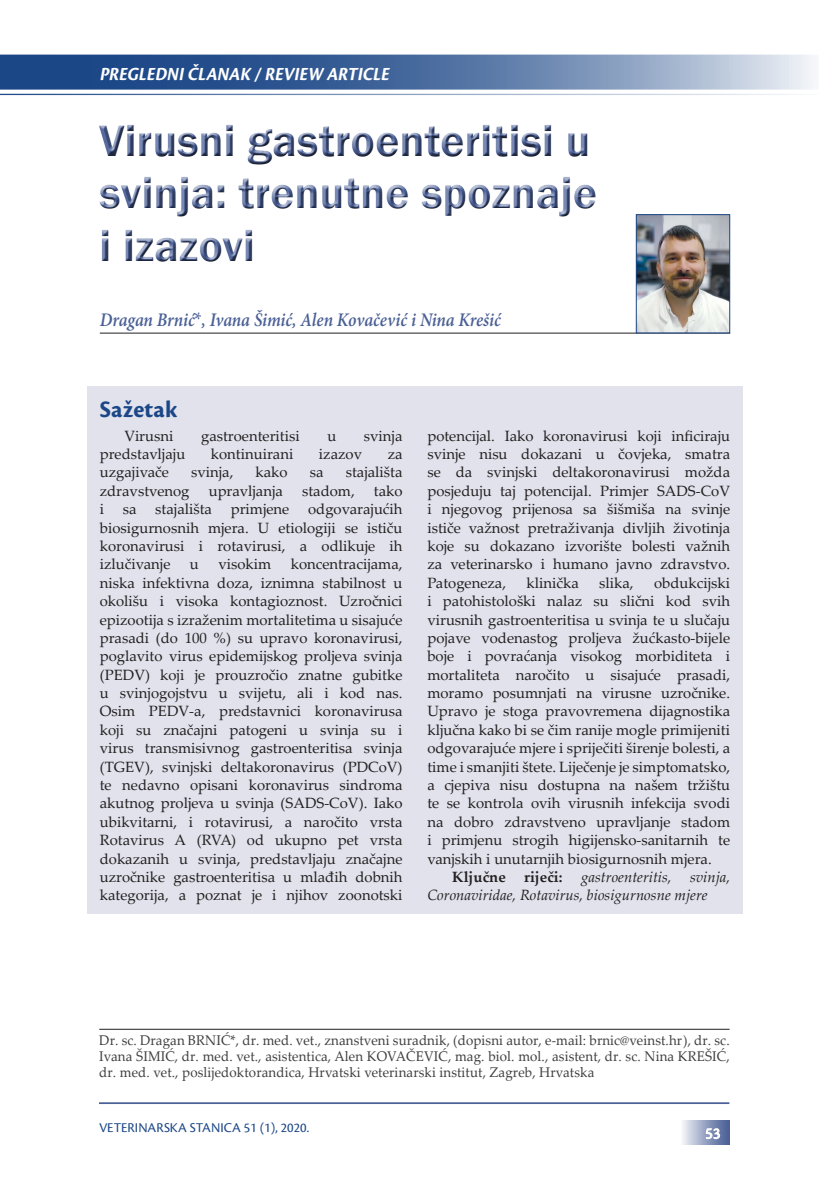
<style>
.page{position:relative;width:819px;height:1191px;background:#fff}
.page>*{position:absolute;margin:0;border:0;box-sizing:border-box;transform-origin:0 0}
.t1{font:600 45.5px/52.5px "Franklin Gothic";color:#4b6096}
.PODNASLOV{font:700 24.5px "Cronos Pro";letter-spacing:.01em;color:#1c4787}
.autor{font:italic 600 19.25px "Minion Pro";letter-spacing:-.005em;color:#4b6096;scale:.9 1}
.heder_lijevi{font:italic 700 19.25px "Cronos Pro";color:#fff;scale:.9 1}
.t2{font:15.75px "Cronos Pro";color:#fff}
.sazetak{font:14.88px/18.4px "Palatino Linotype";color:#231f20;text-align:justify}
.sazetak-2{font:italic 14.88px/18.4px "Palatino Linotype";color:#231f20}
.autori{font:14px/15.8px "Palatino Linotype";letter-spacing:.01em;color:#3e3e3f;text-align:justify;scale:.95 1}
.t3{font:14px "Cronos Pro";color:#1c4787}
.s1{font-family:"Palatino Linotype";font-weight:400;font-style:normal}
.s2{font-weight:700;font-style:normal}
</style>
<div class="page">
<hr style="left:99px;top:1102px;width:630px;height:2px;background:#4b6096">
<svg style="left:0;top:55px;width:815px;height:35px;background:#5d7ba9"></svg>
<hr style="left:0;top:94px;width:819px;height:1px;background:#1c4787">
<div style="left:680px;top:1120px;width:49px;height:25px;background:linear-gradient(to right,#f7f7fa,#435991)"></div>
<svg style="left:705px;top:1127px;width:15px;height:12px"></svg>
<svg style="left:101px;top:125px;width:495px;height:137px"></svg>
<hr style="left:100px;top:333px;width:630px;height:1px;background:#231f20">
<img style="left:637px;top:216px;width:91px;height:115px">
<div style="left:635px;top:214px;width:95px;height:119px;border:1px solid #1c4787"></div>
<hr style="left:99px;top:1029px;width:630px;height:1px;background:#231f20">
<div style="left:87px;top:386px;width:655px;height:527px;background:#e1e2ec"></div>
<p class="heder_lijevi" style="left:99px;top:63px;width:328px">PREGLEDNIČLANAK /REVIEW ARTICLE</p>
<h1 class="t1" style="left:99px;top:115px;width:499px">Virusni gastroenteritisi u svinja: trenutne spoznaje i izazovi</h1>
<p class="autor" style="left:100px;top:306px;width:447px">Dragan Brnić<span class="s1">*</span>, Ivana Šimić, Alen Kovačević i Nina Krešić</p>
<p class="PODNASLOV" style="left:100px;top:396px;width:79px">Sažetak</p>
<p class="sazetak" style="left:125px;top:426px;width:50px">Virusni</p>
<p class="sazetak" style="left:201px;top:426px;width:100px">gastroenteritisi</p>
<p class="sazetak" style="left:327px;top:426px;width:10px">u</p>
<p class="sazetak" style="left:364px;top:426px;width:40px">svinja</p>
<p class="sazetak" style="left:100px;top:444px;width:87px">predstavljaju</p>
<p class="sazetak" style="left:211px;top:444px;width:84px">kontinuirani</p>
<p class="sazetak" style="left:319px;top:444px;width:45px">izazov</p>
<p class="sazetak" style="left:387px;top:444px;width:16px">za</p>
<p class="sazetak" style="left:100px;top:462px;width:71px">uzgajivače</p>
<p class="sazetak" style="left:191px;top:462px;width:44px">svinja,</p>
<p class="sazetak" style="left:255px;top:462px;width:34px">kako</p>
<p class="sazetak" style="left:310px;top:462px;width:15px">sa</p>
<p class="sazetak" style="left:346px;top:462px;width:58px">stajališta</p>
<p class="sazetak" style="left:100px;top:481px;width:91px">zdravstvenog</p>
<p class="sazetak" style="left:209px;top:481px;width:76px">upravljanja</p>
<p class="sazetak" style="left:302px;top:481px;width:54px">stadom,</p>
<p class="sazetak" style="left:374px;top:481px;width:30px">tako</p>
<p class="sazetak" style="left:100px;top:499px;width:6px">i</p>
<p class="sazetak" style="left:123px;top:499px;width:15px">sa</p>
<p class="sazetak" style="left:155px;top:499px;width:58px">stajališta</p>
<p class="sazetak" style="left:231px;top:499px;width:60px">primjene</p>
<p class="sazetak" style="left:100px;top:499px;width:304px;text-indent:208px">odgovarajućih biosigurnosnih mjera. U etiologiji se ističu koronavirusi i rotavirusi, a odlikuje ih izlučivanje</p>
<p class="sazetak" style="left:100px;top:554px;width:304px;text-indent:191px">koncentracijama, niska infektivna doza, iznimna stabilnost u okolišu i visoka kontagioznost. Uzročnici epizootija s izraženim mortalitetima u sisajuće prasadi (do 100 %) su upravo koronavirusi, poglavito virus epidemijskog proljeva svinja (PEDV) koji je prouzročio znatne gubitke u svinjogojstvu u svijetu, ali i kod nas.<br>Osim PEDV-a, predstavnici koronavirusa koji su značajni patogeni u svinja su i virus transmisivnog gastroenteritisa svinja (TGEV), svinjski deltakoronavirus (PDCoV) te nedavno opisani koronavirus sindroma akutnog proljeva u svinja (SADS-CoV). Iako ubikvitarni, i rotavirusi, a naročito vrsta Rotavirus A (RVA) od ukupno pet vrsta dokazanih u svinja, predstavljaju značajne uzročnike gastroenteritisa u mlađih dobnih kategorija, a poznat je i njihov zoonotski</p>
<p class="sazetak" style="left:190px;top:554px;width:10px">u</p>
<p class="sazetak" style="left:218px;top:554px;width:54px">visokim</p>
<p class="sazetak" style="left:427px;top:426px;width:304px">potencijal. Iako koronavirusi koji inficiraju svinje nisu dokazani u čovjeka, smatra se da svinjski deltakoronavirusi možda posjeduju taj potencijal. Primjer SADS-CoV i njegovog prijenosa sa šišmiša na svinje ističe važnost pretraživanja divljih životinja koje su dokazano izvorište bolesti važnih za veterinarsko i humano javno zdravstvo.<br>Patogeneza,</p>
<p class="sazetak" style="left:526px;top:573px;width:54px">klinička</p>
<p class="sazetak" style="left:599px;top:573px;width:36px">slika,</p>
<p class="sazetak" style="left:427px;top:573px;width:304px;text-indent:227px">obdukcijski i patohistološki nalaz su slični kod svih virusnih gastroenteritisa u svinja te u slučaju pojave vodenastog proljeva žućkasto-bijele boje i povraćanja visokog morbiditeta i mortaliteta naročito u sisajuće prasadi, moramo posumnjati na virusne uzročnike.<br>Upravo je stoga pravovremena dijagnostika ključna kako bi se čim ranije mogle primijeniti odgovarajuće mjere i spriječiti širenje bolesti, a time i smanjiti štete. Liječenje je simptomatsko, a cjepiva nisu dostupna na našem tržištu te se kontrola ovih virusnih infekcija svodi na dobro zdravstveno upravljanje stadom i primjenu strogih higijensko-sanitarnih te vanjskih i unutarnjih biosigurnosnih mjera.</p>
<p class="sazetak-2" style="left:427px;top:867px;width:304px;text-indent:25px"><span class="s2">Ključne riječi:</span> gastroenteritis, svinja,<br>Coronaviridae, Rotavirus, biosigurnosne mjere</p>
<p class="autori" style="left:99px;top:1032px;width:665px">Dr. sc. Dragan BRNIĆ*, dr. med. vet., znanstveni suradnik, (dopisni autor, e-mail: brnic@veinst.hr), dr. sc.<br>Ivana ŠIMIĆ, dr. med. vet., asistentica, Alen KOVAČEVIĆ, mag. biol. mol., asistent, dr. sc. Nina KREŠIĆ, dr. med. vet., poslijedoktorandica, Hrvatski veterinarski institut, Zagreb, Hrvatska</p>
<p class="t3" style="left:99px;top:1119px;width:212px">VETERINARSKA STANICA 51 (1), 2020.</p>
<p class="t2" style="left:705px;top:1124px;width:16px">53</p>
</div>
